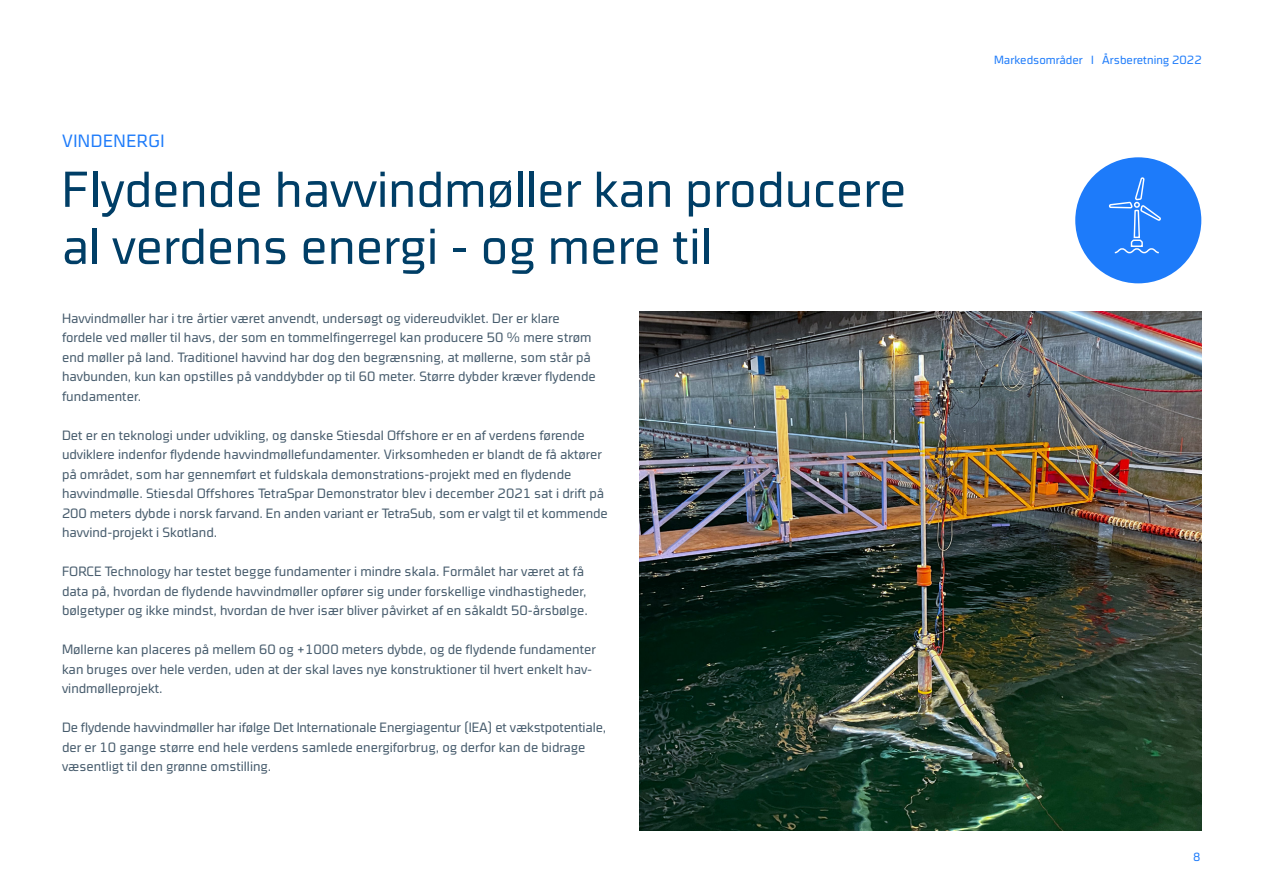
<style>
.page{position:relative;width:1263px;height:893px;background:#fff}
.page>*{position:absolute;margin:0;border:0;box-sizing:border-box;transform-origin:0 0}
.t1{font:300 condensed 51px/57px "Cube OT";color:#003e66}
.t2{font:300 condensed 18px "Cube OT";letter-spacing:.03em;color:#1d7bfa}
.t3{font:300 condensed 13.65px/19.5px "Cube OT";color:#475c6d}
.t4{font:300 condensed 12px "Cube OT";color:#1d7bfa}
</style>
<div class="page">
<img style="left:639px;top:312px;width:562px;height:518px">
<div style="left:1075px;top:157px;width:126px;height:126px;background:#1d7bfa;border-radius:50%"></div>
<svg style="left:1108px;top:157px;width:73px;height:97px"></svg>
<h2 class="t2" style="left:62px;top:131px;width:104px">VINDENERGI</h2>
<h1 class="t1" style="left:62px;top:160px;width:846px">Flydende havvindmøller kan producere al verdens energi - og mere til</h1>
<p class="t3" style="left:62px;top:308px;width:535px">Havvindmøller har i tre årtier været anvendt, undersøgt og videreudviklet. Der er klare fordele ved møller til havs, der som en tommelfingerregel kan producere 50 % mere strøm end møller på land. Traditionel havvind har dog den begrænsning, at møllerne, som står på havbunden, kun kan opstilles på vanddybder op til 60 meter. Større dybder kræver flydende fundamenter.</p>
<p class="t3" style="left:62px;top:425px;width:547px">Det er en teknologi under udvikling, og danske Stiesdal Offshore er en af verdens førende udviklere indenfor flydende havvindmøllefundamenter. Virksomheden er blandt de få aktører på området, som har gennemført et fuldskala demonstrations-projekt med en flydende havvindmølle. Stiesdal Offshores TetraSpar Demonstrator blev i december 2021 sat i drift på 200 meters dybde i norsk farvand. En anden variant er TetraSub, som er valgt til et kommende havvind-projekt i Skotland.</p>
<p class="t3" style="left:62px;top:561px;width:527px">FORCE Technology har testet begge fundamenter i mindre skala. Formålet har været at få data på, hvordan de flydende havvindmøller opfører sig under forskellige vindhastigheder, bølgetyper og ikke mindst, hvordan de hver især bliver påvirket af en såkaldt 50-årsbølge.</p>
<p class="t3" style="left:62px;top:639px;width:536px">Møllerne kan placeres på mellem 60 og +1000 meters dybde, og de flydende fundamenter kan bruges over hele verden, uden at der skal laves nye konstruktioner til hvert enkelt hav&shy;vindmølleprojekt.</p>
<p class="t3" style="left:62px;top:717px;width:546px">De flydende havvindmøller har ifølge Det Internationale Energiagentur (IEA) et vækstpotentiale, der er 10 gange større end hele verdens samlede energiforbrug, og derfor kan de bidrage væsentligt til den grønne omstilling.</p>
<p class="t4" style="left:994px;top:53px;width:209px">Markedsområder I Årsberetning 2022</p>
<p class="t4" style="left:1193px;top:850px;width:9px">8</p>
</div>
